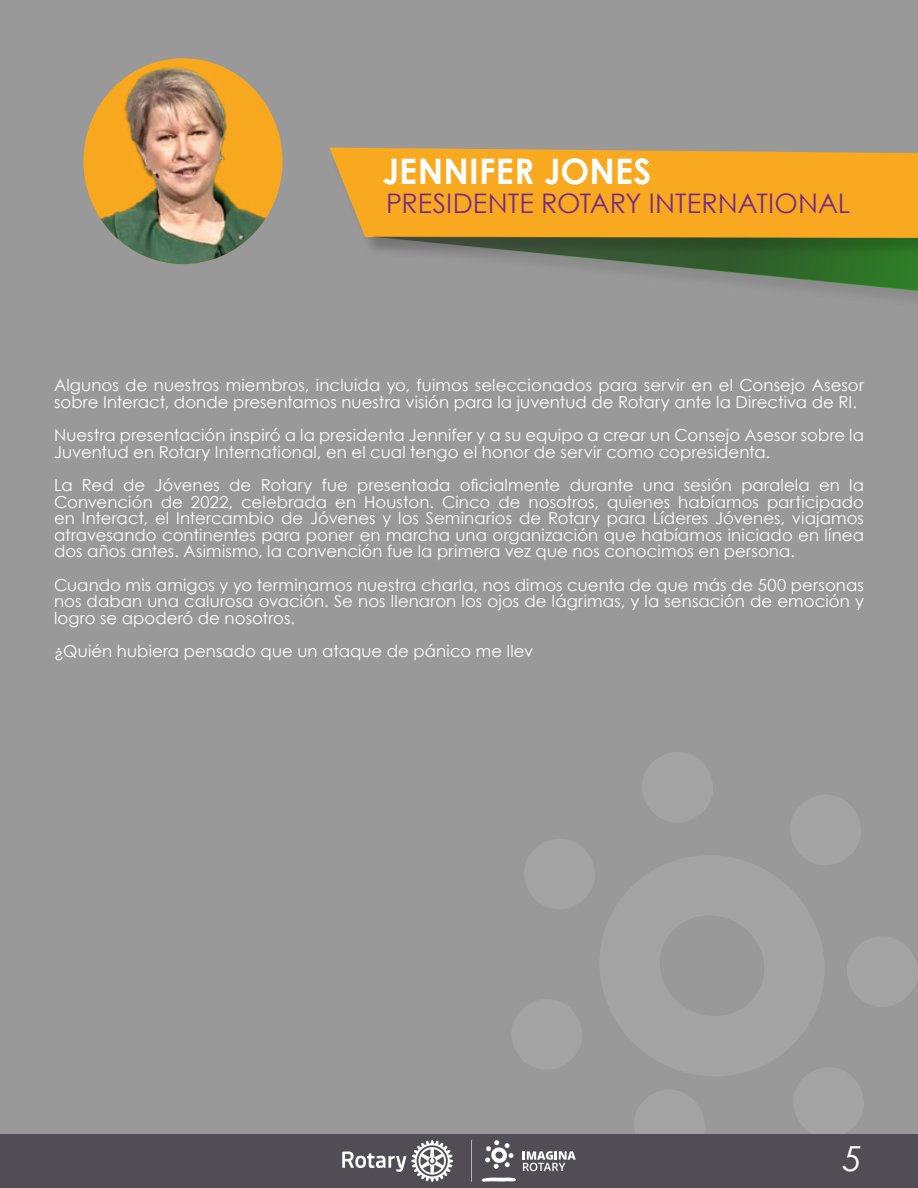
<style>
.page{position:relative;width:918px;height:1188px;background:#999}
.page>*{position:absolute;margin:0;border:0;box-sizing:border-box;transform-origin:0 0}
.t1{font:700 35.25px "Century Gothic";letter-spacing:.005em;color:#fff}
.t2{font:italic 34.5px "Century Gothic";color:#fff}
.t3{font:27px "Century Gothic";color:#792c87}
.t4{font:16.5px/16.5px "Century Gothic";letter-spacing:.005em;color:#fff}
</style>
<div class="page">
<div style="left:330px;top:148px;width:588px;height:89px;background:#f8a91f"></div>
<svg style="left:365px;top:237px;width:553px;height:59px"></svg>
<div style="left:0;top:1134px;width:918px;height:54px;background:#524d55"></div>
<svg style="left:342px;top:1140px;width:111px;height:42px"></svg>
<svg style="left:471px;top:1140px;width:1px;height:42px"></svg>
<svg style="left:485px;top:1140px;width:29px;height:29px"></svg>
<svg style="left:482px;top:1178px;width:34px;height:4px"></svg>
<svg style="left:523px;top:1151px;width:53px;height:20px"></svg>
<img style="left:83px;top:58px;width:200px;height:206px">
<h1 class="t1" style="left:383px;top:145px;width:270px">JENNIFER JONES</h1>
<h3 class="t3" style="left:386px;top:184px;width:466px">PRESIDENTE ROTARY INTERNATIONAL</h3>
<p class="t4" style="left:54px;top:377px;width:812px">Algunos de nuestros miembros, incluida yo, fuimos seleccionados para servir en el Consejo Asesor sobre Interact, donde presentamos nuestra visión para la juventud de Rotary ante la Directiva de RI.</p>
<p class="t4" style="left:54px;top:427px;width:812px">Nuestra presentación inspiró a la presidenta Jennifer y a su equipo a crear un Consejo Asesor sobre la<br>Juventud en Rotary International, en el cual tengo el honor de servir como copresidenta.</p>
<p class="t4" style="left:54px;top:477px;width:812px;text-align:justify">La Red de Jóvenes de Rotary fue presentada oficialmente durante una sesión paralela en la Convención de 2022, celebrada en Houston. Cinco de nosotros, quienes habíamos participado en Interact, el Intercambio de Jóvenes y los Seminarios de Rotary para Líderes Jóvenes, viajamos atravesando continentes para poner en marcha una organización que habíamos iniciado en línea dos años antes. Asimismo, la convención fue la primera vez que nos conocimos en persona.</p>
<p class="t4" style="left:54px;top:577px;width:812px;text-align:justify">Cuando mis amigos y yo terminamos nuestra charla, nos dimos cuenta de que más de 500 personas nos daban una calurosa ovación. Se nos llenaron los ojos de lágrimas, y la sensación de emoción y logro se apoderó de nosotros.</p>
<p class="t4" style="left:54px;top:643px;width:481px">¿Quién hubiera pensado que un ataque de pánico me llev</p>
<h2 class="t2" style="left:843px;top:1134px;width:21px">5</h2>
</div>
